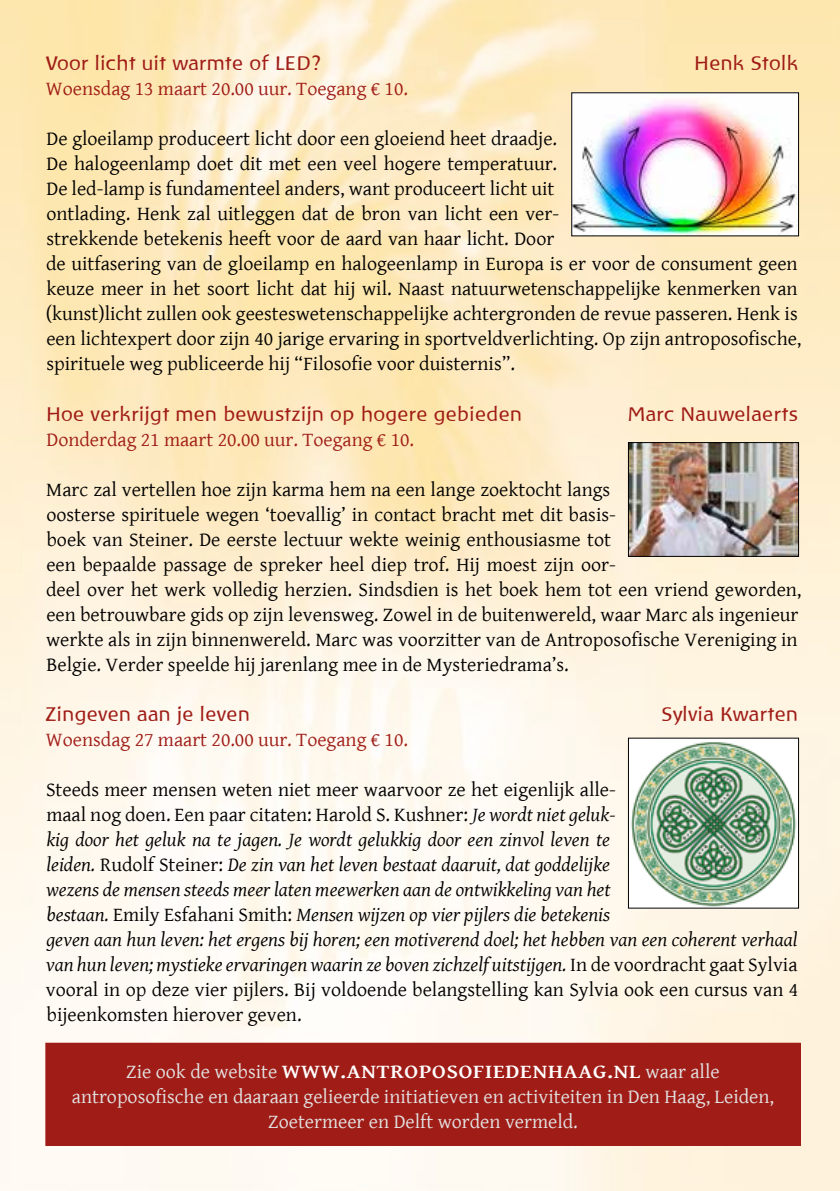
<style>
.page{position:relative;width:840px;height:1191px;background:#fff}
.page>*{position:absolute;margin:0;border:0;box-sizing:border-box;transform-origin:0 0}
.t1{font:20px/25px "Gentium Basic";color:#000}
.t2{font:italic 20px/25px "Gentium Basic";color:#000}
.t3{font:20px/25px "Gentium Basic";color:#e3e3e3;text-align:center}
.t4{font:20px "Baar Philos";color:#a01d17}
.t5{font:20px "Gentium Basic";color:#a01d17}
.s1{font-style:normal}
.s2{font-weight:700;color:#fff}
</style>
<div class="page">
<img style="left:0;top:0;width:839px;height:1191px">
<img style="left:573px;top:95px;width:223px;height:139px">
<img style="left:630px;top:444px;width:166px;height:110px">
<div style="left:628px;top:442px;width:170px;height:114px;border:1px solid #000"></div>
<img style="left:630px;top:740px;width:166px;height:166px">
<div style="left:46px;top:1043px;width:753px;height:102px;background:#a01d17"></div>
<p class="t4" style="left:45px;top:52px;width:277px">Voor licht uit warmte of LED?</p>
<p class="t4" style="left:693px;top:52px;width:106px">Henk Stolk</p>
<p class="t5" style="left:46px;top:74px;width:363px">Woensdag 13 maart 20.00 uur. Toegang € 10.</p>
<p class="t1" style="left:46px;top:126px;width:756px">De gloeilamp produceert licht door een gloeiend heet draadje.<br>De halogeenlamp doet dit met een veel hogere temperatuur.<br>De led-lamp is fundamenteel anders, want produceert licht uit<br>ontlading. Henk zal uitleggen dat de bron van licht een ver-<br>strekkende betekenis heeft voor de aard van haar licht. Door<br>de uitfasering van de gloeilamp en halogeenlamp in Europa is er voor de consument geen keuze meer in het soort licht dat hij wil. Naast natuurwetenschappelijke kenmerken van (kunst)licht zullen ook geesteswetenschappelijke achtergronden de revue passeren. Henk is een lichtexpert door zijn 40 jarige ervaring in sportveldverlichting. Op zijn antroposofische, spirituele weg publiceerde hij “Filosofie voor duisternis”.</p>
<p class="t4" style="left:46px;top:402px;width:477px">Hoe verkrijgt men bewustzijn op hogere gebieden</p>
<p class="t4" style="left:626px;top:402px;width:172px">Marc Nauwelaerts</p>
<p class="t5" style="left:46px;top:424px;width:369px">Donderdag 21 maart 20.00 uur. Toegang € 10.</p>
<p class="t1" style="left:46px;top:476px;width:756px">Marc zal vertellen hoe zijn karma hem na een lange zoektocht langs<br>oosterse spirituele wegen ‘toevallig’ in contact bracht met dit basis-<br>boek van Steiner. De eerste lectuur wekte weinig enthousiasme tot<br>een bepaalde passage de spreker heel diep trof. Hij moest zijn oor-<br>deel over het werk volledig herzien. Sindsdien is het boek hem tot een vriend geworden, een betrouwbare gids op zijn levensweg. Zowel in de buitenwereld, waar Marc als ingenieur werkte als in zijn binnenwereld. Marc was voorzitter van de Antroposofische Vereniging in Belgie. Verder speelde hij jarenlang mee in de Mysteriedrama’s.</p>
<p class="t4" style="left:45px;top:702px;width:206px">Zingeven aan je leven</p>
<p class="t4" style="left:660px;top:702px;width:138px">Sylvia Kwarten</p>
<p class="t5" style="left:46px;top:724px;width:363px">Woensdag 27 maart 20.00 uur. Toegang € 10.</p>
<p class="t2" style="left:46px;top:776px;width:753px"><span class="s1">Steeds meer mensen weten niet meer waarvoor ze het eigenlijk alle-<br>maal nog doen. Een paar citaten: Harold S. Kushner:</span> Je wordt niet geluk-<br>kig door het geluk na te jagen. Je wordt gelukkig door een zinvol leven te<br>leiden. <span class="s1">Rudolf Steiner:</span> De zin van het leven bestaat daaruit, dat goddelijke<br>wezens de mensen steeds meer laten meewerken aan de ontwikkeling van het<br>bestaan. <span class="s1">Emily Esfahani Smith:</span> Mensen wijzen op vier pijlers die betekenis<br>geven aan hun leven: het ergens bij horen; een motiverend doel; het hebben van een coherent verhaal van hun leven; mystieke ervaringen waarin ze boven zichzelf uitstijgen. <span class="s1">In de voordracht gaat Sylvia vooral in op deze vier pijlers. Bij voldoende belangstelling kan Sylvia ook een cursus van 4 bijeenkomsten hierover geven.</span></p>
<p class="t3" style="left:72px;top:1058px;width:703px">Zie ook de website <span class="s2">WWW.ANTROPOSOFIEDENHAAG.NL</span> waar alle antroposofische en daaraan gelieerde initiatieven en activiteiten in Den Haag, Leiden,<br>Zoetermeer en Delft worden vermeld.</p>
</div>
